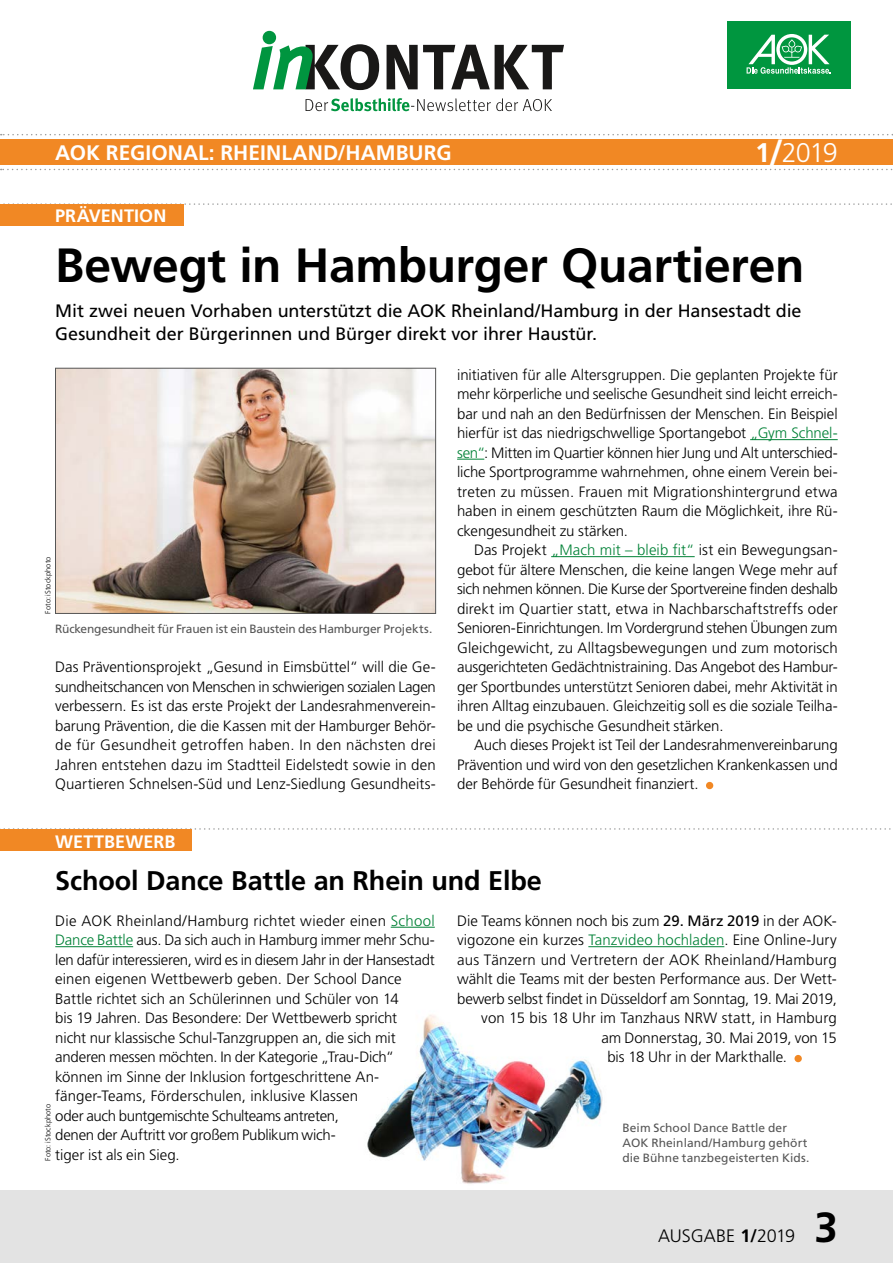
<style>
.page{position:relative;width:893px;height:1263px;background:#fff}
.page>*{position:absolute;margin:0;border:0;box-sizing:border-box;transform-origin:0 0}
.h2_Head_A_26-30pt_groß{font:700 48px "Frutiger LT";letter-spacing:-.01em;color:#000}
.t1{font:700 42px "Frutiger LT";color:#000}
.h2_Head_C_18pt_24_MELD_ohnVorsp{font:700 27px "Frutiger LT";letter-spacing:-.005em;color:#000}
.t2{font:300 27px "Frutiger LT";color:#fff}
.t3{font:700 21px "Frutiger LT";color:#fff}
.P_Vorspann_A_Head_A_-_groß{font:18px/22.5px "Frutiger LT";letter-spacing:-.005em;color:#000}
.h1_xx_RUBRIK_xx{font:700 18px "Frutiger LT";color:#fff}
.t4{font:300 18px "Frutiger LT";letter-spacing:-.005em;color:#000}
.P_copy_BLOCK_oE{font:300 15px/19.5px "Frutiger LT";letter-spacing:-.005em;color:#000;text-align:justify}
.P_copy_BLOCK_mE{font:300 15px/19.5px "Frutiger LT";letter-spacing:-.01em;color:#000;text-align:justify}
.P_copy_BLOCK_oE-2{font:300 15px "Frutiger LT";letter-spacing:.015em;color:#000}
.P_BU{font:12px/14.7px "Frutiger LT";color:#565656}
.t5{font:300 7.5px "Frutiger LT";letter-spacing:.005em;color:#000}
.s1{font-weight:700}
.s2{font-weight:700;font-size:36px}
.s3{color:#008136}
.s4{font-weight:400}
</style>
<div class="page">
<div style="left:0;top:1191px;width:893px;height:72px;background:#e3e3e3"></div>
<svg style="left:1px;top:169px;width:892px;height:1px"></svg>
<div style="left:0;top:139px;width:893px;height:26px;background:#f18824"></div>
<svg style="left:1px;top:134px;width:892px;height:1px"></svg>
<div style="left:727px;top:21px;width:123px;height:68px;background:#00963f"></div>
<svg style="left:747px;top:34px;width:84px;height:40px"></svg>
<svg style="left:306px;top:98px;width:246px;height:13px"></svg>
<svg style="left:253px;top:31px;width:311px;height:60px"></svg>
<img style="left:367px;top:1015px;width:236px;height:169px">
<hr style="left:750px;top:439px;width:88px;height:1px;background:#008136">
<svg style="left:457px;top:459px;width:27px;height:1px"></svg>
<hr style="left:551px;top:556px;width:144px;height:1px;background:#008136">
<div style="left:706px;top:782px;width:7px;height:7px;background:#f18824;border-radius:50%"></div>
<svg style="left:0;top:203px;width:892px;height:2px"></svg>
<svg style="left:0;top:828px;width:891px;height:2px"></svg>
<hr style="left:391px;top:927px;width:44px;height:1px;background:#008136">
<hr style="left:55px;top:946px;width:78px;height:1px;background:#008136">
<hr style="left:588px;top:946px;width:136px;height:1px;background:#008136">
<div style="left:794px;top:1055px;width:8px;height:7px;background:#f18824;border-radius:50%"></div>
<img style="left:57px;top:370px;width:377px;height:242px">
<div style="left:55px;top:368px;width:381px;height:246px;border:1px solid #565656"></div>
<div style="left:0;top:205px;width:184px;height:21px;background:#f18824"></div>
<div style="left:0;top:830px;width:191px;height:21px;background:#f18824"></div>
<h3 class="t3" style="left:55px;top:141px;width:398px">AOK REGIONAL: RHEINLAND/HAMBURG</h3>
<h3 class="t2" style="left:755px;top:137px;width:84px"><span class="s1">1</span><span class="s2">/</span>2019</h3>
<h1 class="h1_xx_RUBRIK_xx" style="left:55px;top:206px;width:113px">PRÄVENTION</h1>
<h2 class="h2_Head_A_26-30pt_groß" style="left:55px;top:237px;width:751px">Bewegt in Hamburger Quartieren</h2>
<p class="P_Vorspann_A_Head_A_-_groß" style="left:55px;top:300px;width:748px">Mit zwei neuen Vorhaben unterstützt die AOK Rheinland/Hamburg in der Hansestadt die<br>Gesundheit der Bürgerinnen und Bürger direkt vor ihrer Haustür.</p>
<p class="t5" style="left:44px;top:614px;width:58px;rotate:-90deg">Foto: iStockphoto</p>
<p class="P_BU" style="left:55px;top:622px;width:379px">Rückengesundheit für Frauen ist ein Baustein des Hamburger Projekts.</p>
<p class="P_copy_BLOCK_oE" style="left:55px;top:657px;width:382px">Das Präventionsprojekt „Gesund in Eimsbüttel“ will die Ge&shy;sundheitschancen von Menschen in schwierigen sozialen Lagen verbessern. Es ist das erste Projekt der Landesrahmenverein&shy;barung Prävention, die die Kassen mit der Hamburger Behör&shy;de für Gesundheit getroffen haben. In den nächsten drei Jahren entstehen dazu im Stadtteil Eidelstedt sowie in den Quartieren Schnelsen-Süd und Lenz-Siedlung Gesundheits-</p>
<h1 class="h1_xx_RUBRIK_xx" style="left:55px;top:831px;width:122px">WETTBEWERB</h1>
<p class="P_copy_BLOCK_oE" style="left:457px;top:365px;width:382px">initiativen für alle Altersgruppen. Die geplanten Projekte für mehr körperliche und seelische Gesundheit sind leicht erreich&shy;bar und nah an den Bedürfnissen der Menschen. Ein Beispiel hierfür ist das niedrigschwellige Sportangebot <span class="s3">„Gym Schnel&shy;sen“</span>: Mitten im Quartier können hier Jung und Alt unterschied&shy;liche Sportprogramme wahrnehmen, ohne einem Verein bei&shy;treten zu müssen. Frauen mit Migrationshintergrund etwa haben in einem geschützten Raum die Möglichkeit, ihre Rü&shy;ckengesundheit zu stärken.</p>
<p class="P_copy_BLOCK_mE" style="left:457px;top:540px;width:382px;text-indent:17px">Das Projekt <span class="s3">„Mach mit – bleib fit“</span> ist ein Bewegungsan&shy;gebot für ältere Menschen, die keine langen Wege mehr auf sich nehmen können. Die Kurse der Sportvereine finden deshalb direkt im Quartier statt, etwa in Nachbarschaftstreffs oder Senioren-Einrichtungen. Im Vordergrund stehen Übungen zum Gleichgewicht, zu Alltagsbewegungen und zum motorisch ausgerichteten Gedächtnistraining. Das Angebot des Hambur&shy;ger Sportbundes unterstützt Senioren dabei, mehr Aktivität in ihren Alltag einzubauen. Gleichzeitig soll es die soziale Teilha&shy;be und die psychische Gesundheit stärken.</p>
<p class="P_copy_BLOCK_mE" style="left:457px;top:735px;width:382px;text-indent:17px">Auch dieses Projekt ist Teil der Landesrahmenvereinbarung Prävention und wird von den gesetzlichen Krankenkassen und der Behörde für Gesundheit finanziert.</p>
<h2 class="h2_Head_C_18pt_24_MELD_ohnVorsp" style="left:55px;top:865px;width:488px">School Dance Battle an Rhein und Elbe</h2>
<p class="P_copy_BLOCK_oE" style="left:55px;top:911px;width:381px;text-align:left">Die AOK Rheinland/Hamburg richtet wieder einen <span class="s3">School Dance Battle</span> aus. Da sich auch in Hamburg immer mehr Schu&shy;len dafür interessieren, wird es in diesem Jahr in der Hansestadt einen eigenen Wettbewerb geben. Der School Dance Battle richtet sich an Schülerinnen und Schüler von 14<br>bis 19 Jahren. Das Besondere: Der Wettbewerb spricht<br>nicht nur klassische Schul-Tanzgruppen an, die sich mit anderen messen möchten. In der Kategorie „Trau-Dich“ können im Sinne der Inklusion fortgeschrittene An&shy;fänger-Teams, Förderschulen, inklusive Klassen<br>oder auch buntgemischte Schulteams antreten,<br>denen der Auftritt vor großem Publikum wich-<br>tiger ist als ein Sieg.</p>
<p class="P_copy_BLOCK_oE" style="left:457px;top:911px;width:380px">Die Teams können noch bis zum <span class="s4">29. März 2019</span> in der AOK-</p>
<p class="P_copy_BLOCK_oE" style="left:457px;top:930px;width:381px">vigozone ein kurzes <span class="s3">Tanzvideo hochladen</span>. Eine Online-Jury</p>
<p class="P_copy_BLOCK_oE-2" style="left:457px;top:951px;width:381px">aus Tänzern und Vertretern der AOK Rheinland/Hamburg</p>
<p class="P_copy_BLOCK_oE" style="left:457px;top:969px;width:381px">wählt die Teams mit der besten Performance aus. Der Wett-</p>
<p class="P_copy_BLOCK_oE" style="left:457px;top:989px;width:381px">bewerb selbst findet in Düsseldorf am Sonntag, 19. Mai 2019,</p>
<p class="P_copy_BLOCK_oE" style="left:481px;top:1008px;width:357px">von 15 bis 18 Uhr im Tanzhaus NRW statt, in Hamburg</p>
<p class="P_copy_BLOCK_oE" style="left:601px;top:1028px;width:237px">am Donnerstag, 30. Mai 2019, von 15</p>
<p class="P_copy_BLOCK_oE" style="left:607px;top:1047px;width:181px">bis 18 Uhr in der Markthalle.</p>
<p class="t5" style="left:44px;top:1161px;width:58px;rotate:-90deg">Foto: iStockphoto</p>
<p class="P_BU" style="left:622px;top:1121px;width:188px">Beim School Dance Battle der<br>AOK Rheinland/Hamburg gehört die Bühne tanzbegeisterten Kids.</p>
<p class="t4" style="left:658px;top:1225px;width:138px">AUSGABE <span class="s1">1/</span>2019</p>
<h2 class="t1" style="left:814px;top:1202px;width:25px">3</h2>
</div>
